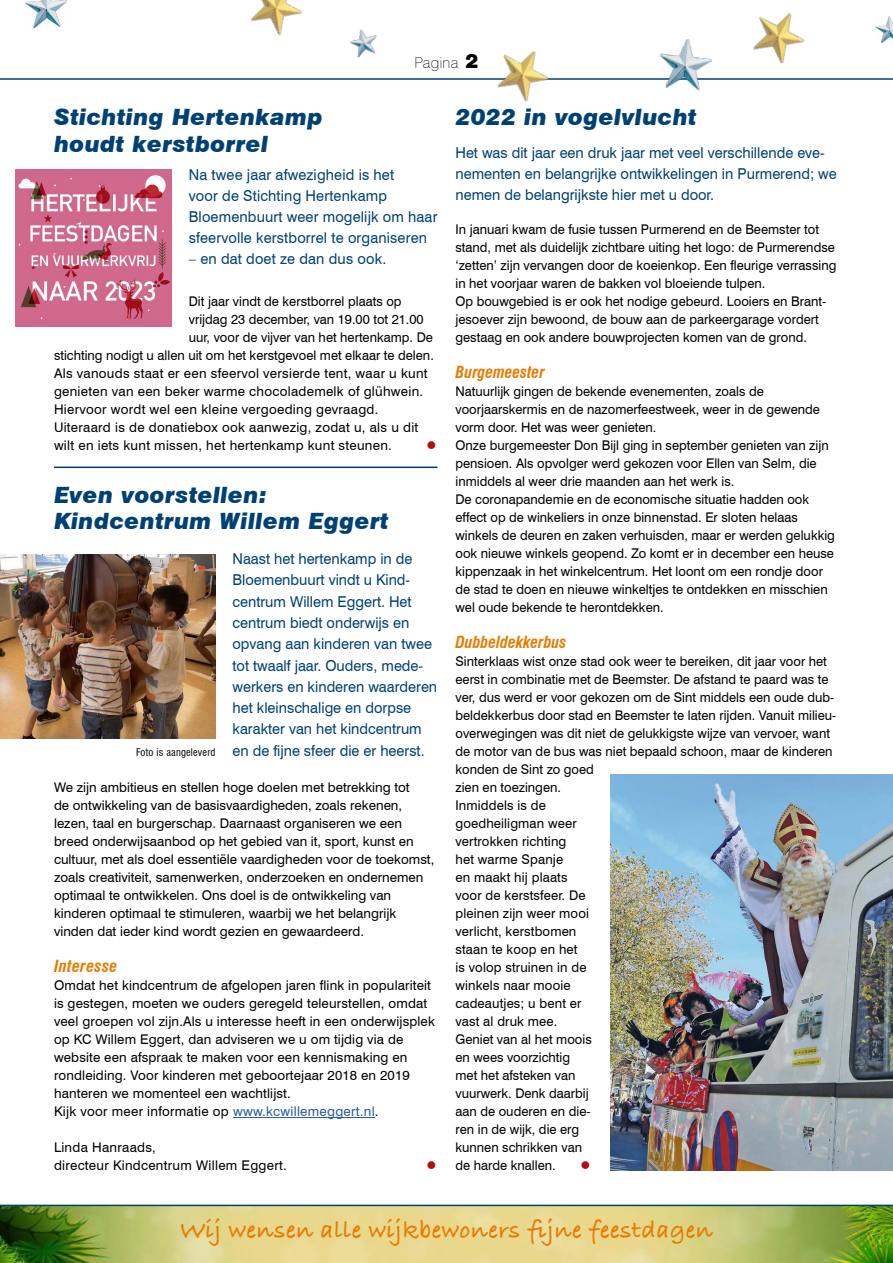
<style>
.page{position:relative;width:893px;height:1263px;background:#fff}
.page>*{position:absolute;margin:0;border:0;box-sizing:border-box;transform-origin:0 0}
.t1{font:700 25.35px "Bradley Hand ITCTT";letter-spacing:.02em;color:#e77b00}
.t2{font:italic 900 22.5px/27px "Swiss 721 BT";letter-spacing:.02em;color:#004174}
.t3{font:italic 700 condensed 16.35px "Swiss 721 BT";color:#e77b00}
.t4{font:italic 700 condensed 16.35px "Swiss 721 BT";letter-spacing:.02em;color:#e77b00}
.t5{font:15px/21.3px "Swiss 721 BT";color:#004174}
.t6{font:100 15px "Swiss 721 BT";letter-spacing:.02em;color:#000}
.t7{font:13.35px/18px "Swiss 721 BT";color:#000}
.t8{font:13.35px/18px "Swiss 721 BT";letter-spacing:.02em;color:#000}
.t9{font:13.35px "Wingdings";color:#b20e10}
.t10{font:condensed 10.35px "Swiss 721 BT";letter-spacing:.02em;color:#000}
.s1{font-family:"Swiss 721 BT Black No 2";font-weight:400;font-size:18px}
.s2{color:#275b9b}
</style>
<div class="page">
<img style="left:0;top:1206px;width:893px;height:57px">
<hr style="left:0;top:78px;width:893px;height:2px;background:#004174">
<hr style="left:0;top:1205px;width:893px;height:1px;background:#004174">
<img style="left:350px;top:29px;width:27px;height:29px">
<img style="left:876px;top:16px;width:17px;height:27px">
<img style="left:26px;top:0;width:40px;height:27px">
<img style="left:656px;top:39px;width:58px;height:52px">
<img style="left:251px;top:0;width:51px;height:35px">
<img style="left:488px;top:51px;width:70px;height:51px">
<img style="left:753px;top:13px;width:52px;height:51px">
<hr style="left:54px;top:467px;width:383px;height:1px;background:#004174">
<hr style="left:233px;top:1117px;width:142px;height:1px;background:#275b9b">
<img style="left:0;top:554px;width:215px;height:184px">
<img style="left:16px;top:170px;width:156px;height:156px">
<img style="left:611px;top:774px;width:282px;height:396px">
<p class="t6" style="left:414px;top:53px;width:66px">Pagina <span class="s1">2</span></p>
<h2 class="t2" style="left:54px;top:103px;width:270px">Stichting Hertenkamp houdt kerstborrel</h2>
<p class="t5" style="left:189px;top:164px;width:250px">Na twee jaar afwezigheid is het<br>voor de Stichting Hertenkamp Bloemenbuurt weer mogelijk om haar sfeervolle kerstborrel te organiseren</p>
<p class="t5" style="left:189px;top:248px;width:199px">– en dat doet ze dan dus ook.</p>
<p class="t7" style="left:189px;top:292px;width:214px">Dit jaar vindt de kerstborrel plaats op</p>
<p class="t7" style="left:189px;top:310px;width:236px">vrijdag 23 december, van 19.00 tot 21.00</p>
<p class="t7" style="left:189px;top:328px;width:246px">uur, voor de vijver van het hertenkamp. De</p>
<p class="t7" style="left:54px;top:346px;width:381px">stichting nodigt u allen uit om het kerstgevoel met elkaar te delen.</p>
<p class="t8" style="left:54px;top:364px;width:375px">Als vanouds staat er een sfeervol versierde tent, waar u kunt</p>
<p class="t8" style="left:54px;top:382px;width:371px">genieten van een beker warme chocolademelk of glühwein.</p>
<p class="t8" style="left:54px;top:400px;width:326px">Hiervoor wordt wel een kleine vergoeding gevraagd.</p>
<p class="t8" style="left:54px;top:418px;width:366px">Uiteraard is de donatiebox ook aanwezig, zodat u, als u dit</p>
<p class="t8" style="left:54px;top:436px;width:339px">wilt en iets kunt missen, het hertenkamp kunt steunen.</p>
<p class="t9" style="left:427px;top:438px;width:11px">●</p>
<h2 class="t2" style="left:54px;top:481px;width:336px">Even voorstellen:<br>Kindcentrum Willem Eggert</h2>
<p class="t5" style="left:232px;top:548px;width:206px">Naast het hertenkamp in de<br>Bloemenbuurt vindt u Kind&shy;centrum Willem Eggert. Het centrum biedt onderwijs en opvang aan kinderen van twee tot twaalf jaar. Ouders, mede&shy;werkers en kinderen waarderen het kleinschalige en dorpse karakter van het kindcentrum en de fijne sfeer die er heerst.</p>
<p class="t7" style="left:54px;top:778px;width:382px">We zijn ambitieus en stellen hoge doelen met betrekking tot<br>de ontwikkeling van de basisvaardigheden, zoals rekenen, lezen, taal en burgerschap. Daarnaast organiseren we een breed onderwijsaanbod op het gebied van it, sport, kunst en cultuur, met als doel essentiële vaardigheden voor de toekomst, zoals creativiteit, samenwerken, onderzoeken en ondernemen optimaal te ontwikkelen. Ons doel is de ontwikkeling van kinderen optimaal te stimuleren, waarbij we het belangrijk vinden dat ieder kind wordt gezien en gewaardeerd.</p>
<p class="t4" style="left:54px;top:956px;width:65px">Interesse</p>
<p class="t7" style="left:54px;top:976px;width:382px">Omdat het kindcentrum de afgelopen jaren flink in populariteit is gestegen, moeten we ouders geregeld teleurstellen, omdat veel groepen vol zijn.Als u interesse heeft in een onderwijsplek op KC Willem Eggert, dan adviseren we u om tijdig via de website een afspraak te maken voor een kennismaking en rondleiding. Voor kinderen met geboortejaar 2018 en 2019 hanteren we momenteel een wachtlijst.<br>Kijk voor meer informatie op <span class="s2">www.kcwillemeggert.nl</span>.</p>
<p class="t8" style="left:54px;top:1138px;width:234px">Linda Hanraads,<br>directeur Kindcentrum Willem Eggert.</p>
<p class="t10" style="left:136px;top:746px;width:81px">Foto is aangeleverd</p>
<p class="t9" style="left:427px;top:1158px;width:11px">●</p>
<h2 class="t2" style="left:455px;top:103px;width:243px">2022 in vogelvlucht</h2>
<p class="t5" style="left:455px;top:142px;width:383px">Het was dit jaar een druk jaar met veel verschillende eve&shy;nementen en belangrijke ontwikkelingen in Purmerend; we nemen de belangrijkste hier met u door.</p>
<p class="t7" style="left:455px;top:220px;width:382px">In januari kwam de fusie tussen Purmerend en de Beemster tot stand, met als duidelijk zichtbare uiting het logo: de Purmerendse ‘zetten’ zijn vervangen door de koeienkop. Een fleurige verrassing in het voorjaar waren de bakken vol bloeiende tulpen.<br>Op bouwgebied is er ook het nodige gebeurd. Looiers en Brant&shy;jesoever zijn bewoond, de bouw aan de parkeergarage vordert gestaag en ook andere bouwprojecten komen van de grond.</p>
<p class="t3" style="left:455px;top:362px;width:91px">Burgemeester</p>
<p class="t7" style="left:455px;top:382px;width:381px">Natuurlijk gingen de bekende evenementen, zoals de voorjaarskermis en de nazomerfeestweek, weer in de gewende vorm door. Het was weer genieten.<br>Onze burgemeester Don Bijl ging in september genieten van zijn pensioen. Als opvolger werd gekozen voor Ellen van Selm, die inmiddels al weer drie maanden aan het werk is.<br>De coronapandemie en de economische situatie hadden ook effect op de winkeliers in onze binnenstad. Er sloten helaas winkels de deuren en zaken verhuisden, maar er werden gelukkig ook nieuwe winkels geopend. Zo komt er in december een heuse kippenzaak in het winkelcentrum. Het loont om een rondje door de stad te doen en nieuwe winkeltjes te ontdekken en misschien wel oude bekende te herontdekken.</p>
<p class="t3" style="left:455px;top:632px;width:112px">Dubbeldekkerbus</p>
<p class="t7" style="left:455px;top:652px;width:382px">Sinterklaas wist onze stad ook weer te bereiken, dit jaar voor het eerst in combinatie met de Beemster. De afstand te paard was te ver, dus werd er voor gekozen om de Sint middels een oude dub&shy;beldekkerbus door stad en Beemster te laten rijden. Vanuit milieu&shy;overwegingen was dit niet de gelukkigste wijze van vervoer, want de motor van de bus was niet bepaald schoon, maar de kinderen konden de Sint zo goed<br>zien en toezingen.<br>Inmiddels is de<br>goedheiligman weer<br>vertrokken richting<br>het warme Spanje<br>en maakt hij plaats<br>voor de kerstsfeer. De<br>pleinen zijn weer mooi<br>verlicht, kerstbomen<br>staan te koop en het<br>is volop struinen in de<br>winkels naar mooie<br>cadeautjes; u bent er<br>vast al druk mee.<br>Geniet van al het moois<br>en wees voorzichtig<br>met het afsteken van<br>vuurwerk. Denk daarbij<br>aan de ouderen en die-<br>ren in de wijk, die erg<br>kunnen schrikken van<br>de harde knallen.</p>
<p class="t9" style="left:581px;top:1158px;width:11px">●</p>
<h1 class="t1" style="left:180px;top:1210px;width:534px">Wij wensen alle wijkbewoners fijne feestdagen</h1>
</div>
